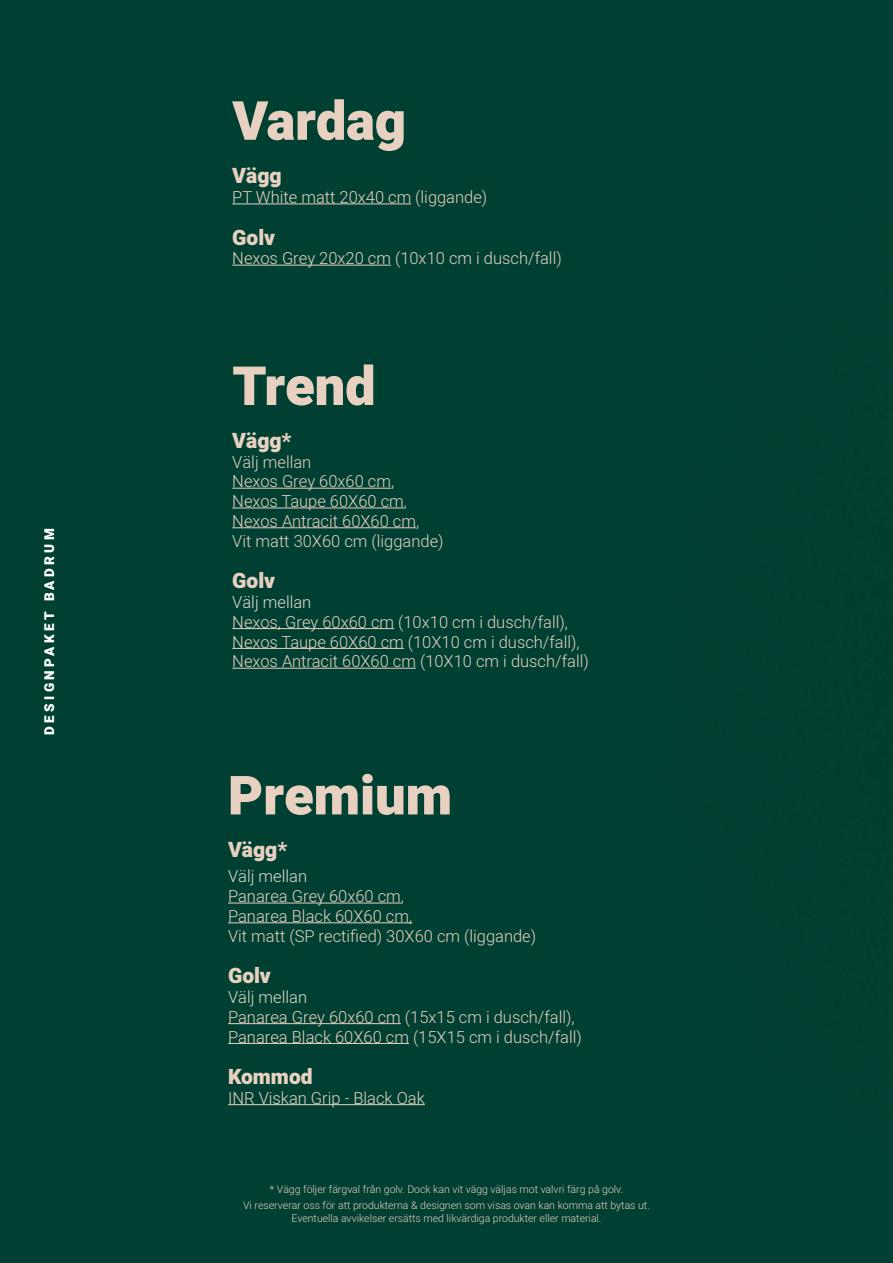
<style>
.page{position:relative;width:893px;height:1263px;background:#004032}
.page>*{position:absolute;margin:0;border:0;box-sizing:border-box;transform-origin:0 0}
.t1{font:900 54px "Heebo";color:#e8d1c1}
.t2{font:900 21px "Heebo";color:#e8d1c1}
.t3{font:300 16.5px/19.8px "Heebo";color:#e8d1c1}
.t4{font:300 16.5px "Heebo";color:#e2dbcc}
.t5{font:900 13.5px "Heebo";letter-spacing:.25em;color:#fff}
.t6{font:300 10.5px/15.8px "Heebo";color:#e8d1c1;text-align:center}
</style>
<div class="page">
<hr style="left:232px;top:488px;width:159px;height:1px;background:#e8d1c1">
<hr style="left:232px;top:508px;width:172px;height:1px;background:#e8d1c1">
<hr style="left:232px;top:527px;width:184px;height:1px;background:#e8d1c1">
<hr style="left:232px;top:628px;width:162px;height:1px;background:#e8d1c1">
<hr style="left:232px;top:648px;width:172px;height:1px;background:#e8d1c1">
<hr style="left:232px;top:668px;width:184px;height:1px;background:#e8d1c1">
<hr style="left:228px;top:903px;width:173px;height:1px;background:#e8d1c1">
<hr style="left:228px;top:922px;width:184px;height:1px;background:#e8d1c1">
<hr style="left:228px;top:1023px;width:173px;height:1px;background:#e8d1c1">
<hr style="left:228px;top:1043px;width:181px;height:1px;background:#e8d1c1">
<hr style="left:228px;top:1104px;width:197px;height:1px;background:#e8d1c1">
<hr style="left:232px;top:203px;width:179px;height:1px;background:#e8d1c1">
<hr style="left:232px;top:265px;width:159px;height:1px;background:#e8d1c1">
<p class="t5" style="left:40px;top:735px;width:208px;rotate:-90deg">DESIGNPAKET BADRUM</p>
<h1 class="t1" style="left:232px;top:83px;width:175px">Vardag</h1>
<p class="t2" style="left:232px;top:161px;width:51px">Vägg</p>
<p class="t3" style="left:232px;top:187px;width:257px">PT White matt 20x40 cm (liggande)</p>
<p class="t2" style="left:232px;top:222px;width:44px">Golv</p>
<p class="t3" style="left:232px;top:248px;width:331px">Nexos Grey 20x20 cm (10x10 cm i dusch/fall)</p>
<h1 class="t1" style="left:232px;top:348px;width:145px">Trend</h1>
<p class="t2" style="left:232px;top:426px;width:61px">Vägg*</p>
<p class="t3" style="left:232px;top:452px;width:213px">Välj mellan<br>Nexos Grey 60x60 cm,<br>Nexos Taupe 60X60 cm,<br>Nexos Antracit 60X60 cm,<br>Vit matt 30X60 cm (liggande)</p>
<p class="t2" style="left:232px;top:566px;width:44px">Golv</p>
<p class="t4" style="left:232px;top:591px;width:81px">Välj mellan</p>
<p class="t3" style="left:232px;top:612px;width:358px">Nexos, Grey 60x60 cm (10x10 cm i dusch/fall),<br>Nexos Taupe 60X60 cm (10X10 cm i dusch/fall),<br>Nexos Antracit 60X60 cm (10X10 cm i dusch/fall)</p>
<h1 class="t1" style="left:228px;top:758px;width:225px">Premium</h1>
<p class="t2" style="left:228px;top:835px;width:61px">Vägg*</p>
<p class="t4" style="left:228px;top:865px;width:81px">Välj mellan</p>
<p class="t3" style="left:228px;top:886px;width:310px">Panarea Grey 60x60 cm,<br>Panarea Black 60X60 cm,<br>Vit matt (SP rectified) 30X60 cm (liggande)</p>
<p class="t2" style="left:228px;top:961px;width:44px">Golv</p>
<p class="t4" style="left:228px;top:986px;width:81px">Välj mellan</p>
<p class="t3" style="left:228px;top:1007px;width:355px">Panarea Grey 60x60 cm (15x15 cm i dusch/fall),<br>Panarea Black 60X60 cm (15X15 cm i dusch/fall)</p>
<p class="t2" style="left:228px;top:1062px;width:86px">Kommod</p>
<p class="t3" style="left:228px;top:1088px;width:198px">INR Viskan Grip - Black Oak</p>
<p class="t6" style="left:243px;top:1181px;width:408px">* Vägg följer färgval från golv. Dock kan vit vägg väljas mot valvri färg på golv.<br>Vi reserverar oss för att produkterna &amp; designen som visas ovan kan komma att bytas ut.</p>
<p class="t6" style="left:291px;top:1210px;width:311px">Eventuella avvikelser ersätts med likvärdiga produkter eller material.</p>
</div>
